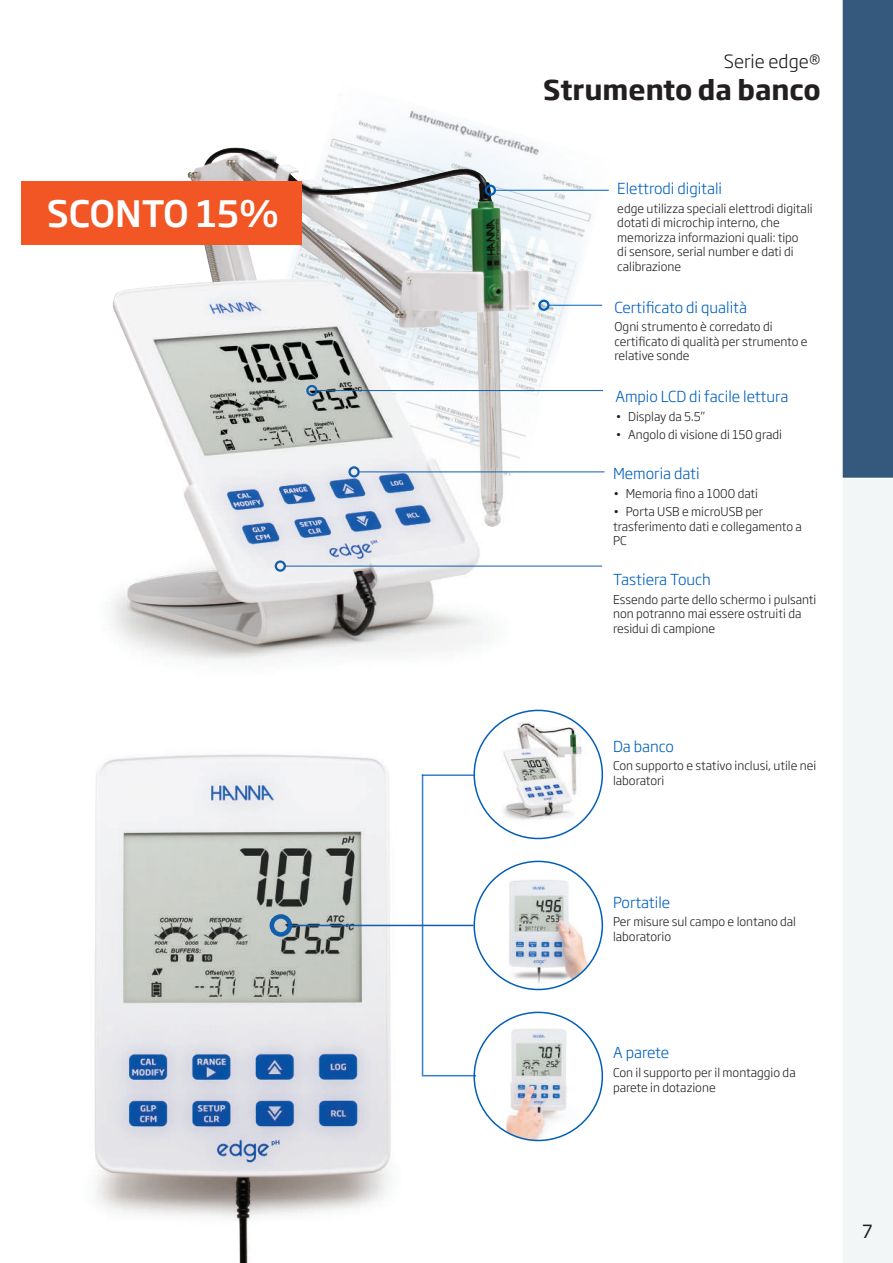
<style>
.page{position:relative;width:893px;height:1263px;background:#fff}
.page>*{position:absolute;margin:0;border:0;box-sizing:border-box;transform-origin:0 0}
.t1{font:500 36px "Soho Gothic Pro";color:#fff}
.t2{font:700 27px "Soho Gothic Pro";color:#231f20}
.t3{font:300 18px "Soho Gothic Pro";color:#231f20}
.t4{font:18px "Soho Gothic Pro";color:#231f20}
.t5{font:300 15px "Soho Gothic Pro";color:#005fb9}
.t6{font:300 12px/14.4px "Soho Gothic Pro";color:#231f20}
</style>
<div class="page">
<img style="left:94px;top:754px;width:340px;height:509px">
<img style="left:111px;top:565px;width:447px;height:96px">
<img style="left:330px;top:110px;width:279px;height:363px">
<img style="left:112px;top:147px;width:420px;height:436px">
<img style="left:476px;top:873px;width:126px;height:116px">
<img style="left:483px;top:710px;width:119px;height:119px">
<img style="left:476px;top:1022px;width:126px;height:118px">
<hr style="left:422px;top:774px;width:1px;height:151px;background:#005fb9">
<hr style="left:422px;top:774px;width:53px;height:2px;background:#005fb9">
<hr style="left:423px;top:1075px;width:53px;height:1px;background:#005fb9">
<hr style="left:422px;top:925px;width:1px;height:151px;background:#005fb9">
<hr style="left:548px;top:305px;width:54px;height:1px;background:#005fb9">
<div style="left:538px;top:300px;width:11px;height:11px;border:2px solid #005fb9;border-radius:50%"></div>
<hr style="left:495px;top:190px;width:114px;height:1px;background:#005fb9">
<div style="left:485px;top:185px;width:11px;height:11px;border:2px solid #005fb9;border-radius:50%"></div>
<hr style="left:316px;top:390px;width:287px;height:1px;background:#125eaa">
<div style="left:306px;top:385px;width:11px;height:11px;border:2px solid #125eaa;border-radius:50%"></div>
<hr style="left:359px;top:471px;width:245px;height:1px;background:#125eaa">
<div style="left:348px;top:466px;width:12px;height:11px;border:2px solid #125eaa;border-radius:50%"></div>
<hr style="left:285px;top:566px;width:317px;height:1px;background:#125eaa">
<div style="left:275px;top:560px;width:11px;height:12px;border:2px solid #125eaa;border-radius:50%"></div>
<hr style="left:290px;top:925px;width:183px;height:1px;background:#125eaa">
<div style="left:270px;top:914px;width:22px;height:23px;border:4px solid #125eaa;border-radius:50%"></div>
<div style="left:21px;top:181px;width:281px;height:64px;background:#f15624"></div>
<svg style="left:842px;top:0;width:51px;height:1263px"></svg>
<h1 class="t1" style="left:47px;top:186px;width:234px">SCONTO 15%</h1>
<h3 class="t3" style="left:724px;top:47px;width:99px">Serie edge®</h3>
<h2 class="t2" style="left:543px;top:69px;width:279px">Strumento da banco</h2>
<p class="t5" style="left:617px;top:177px;width:106px">Elettrodi digitali</p>
<p class="t6" style="left:617px;top:201px;width:197px">edge utilizza speciali elettrodi digitali dotati di microchip interno, che memorizza informazioni quali: tipo<br>di sensore, serial number e dati di calibrazione</p>
<p class="t5" style="left:615px;top:295px;width:134px">Certificato di qualità</p>
<p class="t6" style="left:615px;top:319px;width:195px">Ogni strumento è corredato di certificato di qualità per strumento e relative sonde</p>
<p class="t5" style="left:615px;top:385px;width:174px">Ampio LCD di facile lettura</p>
<p class="t6" style="left:615px;top:408px;width:91px">• Display da 5.5”</p>
<p class="t6" style="left:615px;top:427px;width:168px">• Angolo di visione di 150 gradi</p>
<p class="t5" style="left:613px;top:462px;width:88px">Memoria dati</p>
<p class="t6" style="left:613px;top:485px;width:146px">• Memoria fino a 1000 dati</p>
<p class="t6" style="left:613px;top:504px;width:190px">• Porta USB e microUSB per trasferimento dati e collegamento a<br>PC</p>
<p class="t5" style="left:613px;top:568px;width:99px">Tastiera Touch</p>
<p class="t6" style="left:613px;top:591px;width:205px">Essendo parte dello schermo i pulsanti non potranno mai essere ostruiti da residui di campione</p>
<p class="t5" style="left:613px;top:734px;width:63px">Da banco</p>
<p class="t6" style="left:613px;top:758px;width:205px">Con supporto e stativo inclusi, utile nei laboratori</p>
<p class="t5" style="left:613px;top:890px;width:59px">Portatile</p>
<p class="t6" style="left:613px;top:914px;width:185px">Per misure sul campo e lontano dal laboratorio</p>
<p class="t5" style="left:613px;top:1041px;width:58px">A parete</p>
<p class="t6" style="left:613px;top:1065px;width:184px">Con il supporto per il montaggio da parete in dotazione</p>
<h3 class="t4" style="left:862px;top:1217px;width:12px">7</h3>
</div>
